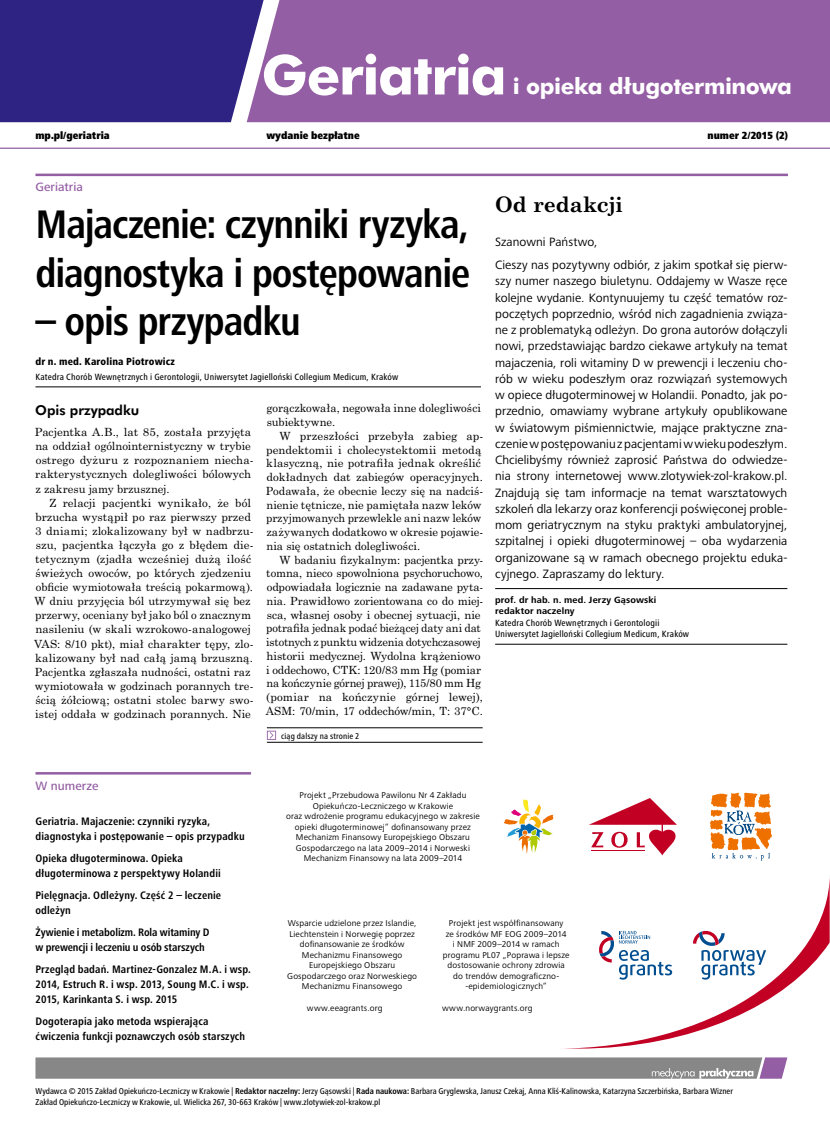
<style>
.page{position:relative;width:830px;height:1134px;background:#fff}
.page>*{position:absolute;margin:0;border:0;box-sizing:border-box;transform-origin:0 0}
.t1{font:700 55px "Futurum Ibis EE";letter-spacing:-.025em;color:#fff}
.t2{font:700 condensed 41.25px/48.8px "Frutiger Next LTW1 G";letter-spacing:-.03em;color:#000}
.t3{font:700 22.5px "Futurum Ibis EE";letter-spacing:-.02em;color:#fff}
.t4{font:700 21.25px "Century Schoolbook Pro Greek MP";letter-spacing:-.01em;color:#000}
.t5{font:800 13.75px "Futurum Ibis EE";color:#000}
.t6{font:12.5px/16.2px "Frutiger Next LTW1 G";letter-spacing:.005em;color:#000}
.t7{font:500 12.5px "Frutiger Next LTW1 G";letter-spacing:.005em;color:#945ea4}
.t8{font:11.25px/13.8px "Century Schoolbook Pro Greek MP";color:#000}
.t9{font:700 condensed 11.25px/15px "Frutiger Next LTW1 G";letter-spacing:.01em;color:#000}
.t10{font:700 condensed 11.25px/15px "Frutiger Next LTW1 G";letter-spacing:-.01em;color:#000}
.t11{font:900 condensed 10.75px "Frutiger Next LTW1 G";color:#000}
.t12{font:800 condensed 10.62px "Frutiger Next LTW1 G";letter-spacing:.015em;color:#000}
.t13{font:500 condensed 9.38px/11.2px "Frutiger Next LTW1 G";letter-spacing:.015em;color:#000}
.t14{font:700 9.38px/11.2px "Frutiger Next LTW1 G";letter-spacing:.015em;color:#000}
.t15{font:8.75px/10.5px "Frutiger Next LTW1 G";letter-spacing:.015em;color:#000;text-align:center}
.t16{font:500 condensed 8.75px/11.2px "Frutiger Next LTW1 G";color:#000}
.s1{font-weight:700}
</style>
<div class="page">
<div style="left:0;top:0;width:246px;height:122px;background:#2e2382"></div>
<hr style="left:0;top:148px;width:829px;height:1px;background:#945ea4">
<div style="left:246px;top:0;width:583px;height:122px;background:#945ea4"></div>
<hr style="left:35px;top:174px;width:752px;height:2px;background:#945ea4">
<hr style="left:35px;top:772px;width:216px;height:2px;background:#945ea4">
<hr style="left:267px;top:727px;width:215px;height:1px;background:#000">
<hr style="left:267px;top:742px;width:215px;height:1px;background:#000">
<svg style="left:267px;top:731px;width:9px;height:9px"></svg>
<hr style="left:35px;top:387px;width:445px;height:1px;background:#000">
<svg style="left:35px;top:1057px;width:752px;height:22px;background:#8d8c8d"></svg>
<hr style="left:495px;top:588px;width:292px;height:1px;background:#000">
<hr style="left:495px;top:644px;width:292px;height:1px;background:#000">
<svg style="left:589px;top:798px;width:87px;height:57px"></svg>
<svg style="left:710px;top:793px;width:61px;height:68px"></svg>
<svg style="left:503px;top:799px;width:50px;height:55px"></svg>
<svg style="left:580px;top:887px;width:249px;height:161px"></svg>
<svg style="left:598px;top:931px;width:73px;height:49px"></svg>
<svg style="left:692px;top:930px;width:73px;height:50px"></svg>
<h1 class="t1" style="left:261px;top:41px;width:247px">Geriatria</h1>
<h3 class="t3" style="left:512px;top:73px;width:280px">i opieka długoterminowa</h3>
<p class="t11" style="left:35px;top:129px;width:76px">mp.pl/geriatria</p>
<p class="t11" style="left:266px;top:129px;width:95px">wydanie bezpłatne</p>
<p class="t11" style="left:707px;top:129px;width:82px">numer 2/2015 (2)</p>
<p class="t7" style="left:35px;top:179px;width:49px">Geriatria</p>
<h2 class="t2" style="left:35px;top:200px;width:436px">Majaczenie: czynniki ryzyka, diagnostyka i postępowanie</h2>
<h2 class="t2" style="left:35px;top:297px;width:267px">– opis przypadku</h2>
<p class="t12" style="left:35px;top:355px;width:141px">dr n. med. Karolina Piotrowicz</p>
<p class="t13" style="left:35px;top:371px;width:364px">Katedra Chorób Wewnętrznych i Gerontologii, Uniwersytet Jagielloński Collegium Medicum, Kraków</p>
<p class="t5" style="left:35px;top:402px;width:106px">Opis przypadku</p>
<p class="t8" style="left:35px;top:425px;width:220px;line-height:14.1px">Pacjentka A.B., lat 85, została przyjęta na oddział ogólnointernistyczny w trybie ostrego dyżuru z rozpoznaniem niecha‑ rakterystycznych dolegliwości bólowych z zakresu jamy brzusznej.</p>
<p class="t8" style="left:34px;top:495px;width:221px;line-height:14.1px;text-indent:15px">Z relacji pacjentki wynikało, że ból brzucha wystąpił po raz pierwszy przed 3 dniami; zlokalizowany był w nadbrzu‑ szu, pacjentka łączyła go z błędem die‑ tetycznym (zjadła wcześniej dużą ilość świeżych owoców, po których zjedzeniu obficie wymiotowała treścią pokarmową).<br>W dniu przyjęcia ból utrzymywał się bez przerwy, oceniany był jako ból o znacznym nasileniu (w skali wzrokowo‑analogowej VAS: 8/10 pkt), miał charakter tępy, zlo‑ kalizowany był nad całą jamą brzuszną.<br>Pacjentka zgłaszała nudności, ostatni raz wymiotowała w godzinach porannych tre‑ ścią żółciową; ostatni stolec barwy swo‑ istej oddała w godzinach porannych. Nie</p>
<p class="t8" style="left:266px;top:401px;width:216px">gorączkowała, negowała inne dolegliwości subiektywne.</p>
<p class="t8" style="left:266px;top:429px;width:219px;text-indent:14px">W przeszłości przebyła zabieg ap‑ pendektomii i cholecystektomii metodą klasyczną, nie potrafiła jednak określić dokładnych dat zabiegów operacyjnych.<br>Podawała, że obecnie leczy się na nadciś&shy;nienie tętnicze, nie pamiętała nazw leków przyjmowanych przewlekle ani nazw leków zażywanych dodatkowo w okresie pojawie‑ nia się ostatnich dolegliwości.</p>
<p class="t8" style="left:265px;top:552px;width:219px;text-indent:14px">W badaniu fizykalnym: pacjentka przy‑ tomna, nieco spowolniona psychoruchowo, odpowiadała logicznie na zadawane pyta‑ nia. Prawidłowo zorientowana co do miej‑ sca, własnej osoby i obecnej sytuacji, nie potrafiła jednak podać bieżącej daty ani dat istotnych z punktu widzenia dotychczasowej historii medycznej. Wydolna krążeniowo i oddechowo, CTK: 120/83 mm Hg (pomiar na kończynie górnej prawej), 115/80 mm Hg (pomiar na kończynie górnej lewej), ASM: 70/min, 17 oddechów/min, T: 37°C.</p>
<p class="t16" style="left:281px;top:730px;width:80px">ciąg dalszy na stronie 2</p>
<h3 class="t4" style="left:495px;top:191px;width:129px">Od redakcji</h3>
<p class="t6" style="left:495px;top:230px;width:293px;line-height:23.4px">Szanowni Państwo,<br>Cieszy nas pozytywny odbiór, z jakim spotkał się pierw‑</p>
<p class="t6" style="left:495px;top:273px;width:293px;text-align:justify">szy numer naszego biuletynu. Oddajemy w Wasze ręce kolejne wydanie. Kontynuujemy tu część tematów roz‑ poczętych poprzednio, wśród nich zagadnienia związa‑ ne z problematyką odleżyn. Do grona autorów dołączyli nowi, przedstawiając bardzo ciekawe artykuły na temat majaczenia, roli witaminy D w prewencji i leczeniu cho‑ rób w wieku podeszłym oraz rozwiązań systemowych w opiece długoterminowej w Holandii. Ponadto, jak po‑ przednio, omawiamy wybrane artykuły opublikowane w światowym piśmiennictwie, mające praktyczne zna‑ czenie w postępowaniu z pacjentami w wieku podeszłym.<br>Chcielibyśmy również zaprosić Państwa do odwiedze‑ nia strony internetowej www.zlotywiek‑zol‑krakow.pl.<br>Znajdują się tam informacje na temat warsztatowych szkoleń dla lekarzy oraz konferencji poświęconej proble‑ mom geriatrycznym na styku praktyki ambulatoryjnej, szpitalnej i opieki długoterminowej – oba wydarzenia organizowane są w ramach obecnego projektu eduka‑ cyjnego. Zapraszamy do lektury.</p>
<p class="t14" style="left:495px;top:594px;width:163px">prof. dr hab. n. med. Jerzy Gąsowski redaktor naczelny</p>
<p class="t13" style="left:495px;top:617px;width:195px">Katedra Chorób Wewnętrznych i Gerontologii<br>Uniwersytet Jagielloński Collegium Medicum, Kraków</p>
<p class="t7" style="left:35px;top:777px;width:64px">W numerze</p>
<p class="t9" style="left:35px;top:814px;width:210px">Geriatria. Majaczenie: czynniki ryzyka, diagnostyka i postępowanie – opis przypadku</p>
<p class="t9" style="left:35px;top:851px;width:187px">Opieka długoterminowa. Opieka długoterminowa z perspektywy Holandii</p>
<p class="t9" style="left:35px;top:888px;width:187px">Pielęgnacja. Odleżyny. Część 2 – leczenie odleżyn</p>
<p class="t10" style="left:35px;top:925px;width:175px">Żywienie i metabolizm. Rola witaminy D w prewencji i leczeniu u osób starszych</p>
<p class="t9" style="left:35px;top:962px;width:217px">Przegląd badań. Martinez‑Gonzalez M.A. i wsp.<br>2014, Estruch R. i wsp. 2013, Soung M.C. i wsp.<br>2015, Karinkanta S. i wsp. 2015</p>
<p class="t9" style="left:35px;top:1014px;width:211px">Dogoterapia jako metoda wspierająca ćwiczenia funkcji poznawczych osób starszych</p>
<p class="t15" style="left:286px;top:790px;width:195px">Projekt „Przebudowa Pawilonu Nr 4 Zakładu Opiekuńczo‑Leczniczego w Krakowie<br>oraz wdrożenie programu edukacyjnego w zakresie opieki długoterminowej” dofinansowany przez Mechanizm Finansowy Europejskiego Obszaru Gospodarczego na lata 2009–2014 i Norweski Mechanizm Finansowy na lata 2009–2014</p>
<p class="t15" style="left:287px;top:918px;width:131px">Wsparcie udzielone przez Islandie,<br>Liechtenstein i Norwegię poprzez dofinansowanie ze środków<br>Mechanizmu Finansowego<br>Europejskiego Obszaru<br>Gospodarczego oraz Norweskiego<br>Mechanizmu Finansowego</p>
<p class="t15" style="left:442px;top:918px;width:128px">Projekt jest współfinansowany<br>ze środków MF EOG 2009–2014<br>i NMF 2009–2014 w ramach programu PL07 „Poprawa i lepsze dostosowanie ochrony zdrowia do trendów demograficzno--epidemiologicznych”</p>
<p class="t15" style="left:306px;top:1002px;width:77px">www.eeagrants.org</p>
<p class="t15" style="left:442px;top:1002px;width:92px">www.norwaygrants.org</p>
<p class="t16" style="left:35px;top:1085px;width:698px">Wydawca © 2015 Zakład Opiekuńczo‑Leczniczy w Krakowie | <span class="s1">Redaktor naczelny:</span> Jerzy Gąsowski | <span class="s1">Rada naukowa:</span> Barbara Gryglewska, Janusz Czekaj, Anna Kliś‑Kalinowska, Katarzyna Szczerbińska, Barbara Wizner<br>Zakład Opiekuńczo‑Leczniczy w Krakowie, ul. Wielicka 267, 30-663 Kraków | www.zlotywiek‑zol‑krakow.pl</p>
</div>
